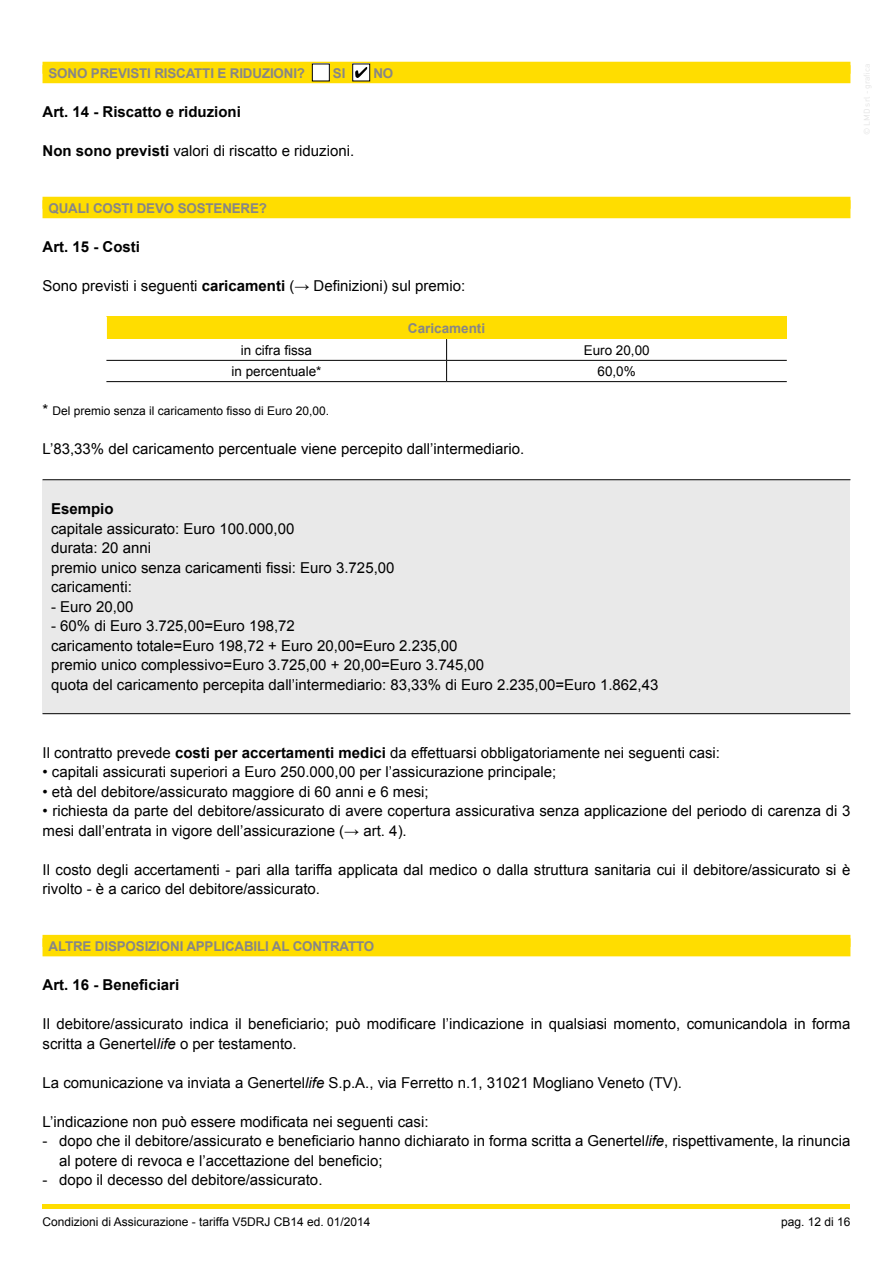
<style>
.page{position:relative;width:893px;height:1263px;background:#fff}
.page>*{position:absolute;margin:0;border:0;box-sizing:border-box;transform-origin:0 0}
.t1{font:15px/19.5px "Arial";color:#000}
.t2{font:700 15px "Arial";color:#000}
.t3{font:700 13.5px "Arial";letter-spacing:-.01em;color:#878686}
.t4{font:13.5px "Arial";color:#000}
.t5{font:12px "Arial";color:#000}
.s1{font-weight:700}
.s2{font-size:15px}
.s3{font-style:italic}
</style>
<div class="page">
<hr style="left:43px;top:1205px;width:807px;height:4px;background:#fd0">
<div style="left:43px;top:62px;width:807px;height:12px;background:#fd0"></div>
<div style="left:43px;top:65px;width:807px;height:18px;background:#fd0"></div>
<div style="left:43px;top:197px;width:807px;height:12px;background:#fd0"></div>
<div style="left:43px;top:200px;width:807px;height:18px;background:#fd0"></div>
<div style="left:43px;top:935px;width:807px;height:12px;background:#fd0"></div>
<div style="left:43px;top:938px;width:807px;height:18px;background:#fd0"></div>
<div style="left:312px;top:64px;width:17px;height:17px;background:#fff"></div>
<div style="left:312px;top:64px;width:18px;height:17px;border:1px solid #000"></div>
<div style="left:353px;top:64px;width:17px;height:17px;background:#fff"></div>
<div style="left:352px;top:64px;width:18px;height:17px;border:1px solid #000"></div>
<svg style="left:355px;top:67px;width:12px;height:11px"></svg>
<div style="left:106px;top:316px;width:681px;height:23px;background:#fd0"></div>
<hr style="left:106px;top:360px;width:341px;height:1px;background:#000">
<hr style="left:447px;top:360px;width:340px;height:1px;background:#000">
<hr style="left:106px;top:381px;width:341px;height:1px;background:#000">
<hr style="left:447px;top:381px;width:340px;height:1px;background:#000">
<svg style="left:446px;top:339px;width:1px;height:42px"></svg>
<svg style="left:106px;top:316px;width:1px;height:23px"></svg>
<div style="left:43px;top:480px;width:807px;height:234px;background:#e9e9e9"></div>
<hr style="left:43px;top:479px;width:807px;height:1px;background:#000">
<hr style="left:43px;top:713px;width:807px;height:1px;background:#000">
<p class="t3" style="left:49px;top:64px;width:258px">SONO PREVISTI RISCATTI E RIDUZIONI?</p>
<p class="t3" style="left:333px;top:64px;width:14px">SI</p>
<p class="t3" style="left:373px;top:64px;width:21px">NO</p>
<p class="t2" style="left:43px;top:102px;width:200px">Art. 14 - Riscatto e riduzioni</p>
<p class="t1" style="left:43px;top:141px;width:313px"><span class="s1">Non sono previsti</span> valori di riscatto e riduzioni.</p>
<p class="t3" style="left:49px;top:199px;width:220px">QUALI COSTI DEVO SOSTENERE?</p>
<p class="t2" style="left:43px;top:237px;width:99px">Art. 15 - Costi</p>
<p class="t1" style="left:43px;top:276px;width:424px">Sono previsti i seguenti <span class="s1">caricamenti</span> (→ Definizioni) sul premio:</p>
<p class="t3" style="left:408px;top:319px;width:79px">Caricamenti</p>
<p class="t4" style="left:241px;top:341px;width:73px">in cifra fissa</p>
<p class="t4" style="left:584px;top:341px;width:68px">Euro 20,00</p>
<p class="t4" style="left:231px;top:362px;width:92px">in percentuale*</p>
<p class="t4" style="left:598px;top:362px;width:40px">60,0%</p>
<p class="t5" style="left:43px;top:403px;width:288px"><span class="s2">*</span> Del premio senza il caricamento fisso di Euro 20,00.</p>
<p class="t1" style="left:43px;top:439px;width:483px">L’83,33% del caricamento percentuale viene percepito dall’intermediario.</p>
<p class="t2" style="left:51px;top:499px;width:64px">Esempio</p>
<p class="t1" style="left:51px;top:519px;width:345px">capitale assicurato: Euro 100.000,00<br>durata: 20 anni<br>premio unico senza caricamenti fissi: Euro 3.725,00 caricamenti:</p>
<p class="t1" style="left:51px;top:597px;width:84px">- Euro 20,00</p>
<p class="t1" style="left:51px;top:616px;width:609px">- 60% di Euro 3.725,00=Euro 198,72<br>caricamento totale=Euro 198,72 + Euro 20,00=Euro 2.235,00<br>premio unico complessivo=Euro 3.725,00 + 20,00=Euro 3.745,00<br>quota del caricamento percepita dall’intermediario: 83,33% di Euro 2.235,00=Euro 1.862,43</p>
<p class="t1" style="left:43px;top:743px;width:679px">Il contratto prevede <span class="s1">costi per accertamenti medici</span> da effettuarsi obbligatoriamente nei seguenti casi:</p>
<p class="t1" style="left:43px;top:762px;width:515px">• capitali assicurati superiori a Euro 250.000,00 per l’assicurazione principale;</p>
<p class="t1" style="left:43px;top:782px;width:388px">• età del debitore/assicurato maggiore di 60 anni e 6 mesi;</p>
<p class="t1" style="left:43px;top:801px;width:809px">• richiesta da parte del debitore/assicurato di avere copertura assicurativa senza applicazione del periodo di carenza di 3 mesi dall’entrata in vigore dell’assicurazione (→ art. 4).</p>
<p class="t1" style="left:43px;top:860px;width:809px">Il costo degli accertamenti - pari alla tariffa applicata dal medico o dalla struttura sanitaria cui il debitore/assicurato si è rivolto - è a carico del debitore/assicurato.</p>
<p class="t3" style="left:49px;top:937px;width:327px">ALTRE DISPOSIZIONI APPLICABILI AL CONTRATTO</p>
<p class="t2" style="left:43px;top:975px;width:138px">Art. 16 - Beneficiari</p>
<p class="t1" style="left:43px;top:1014px;width:809px">Il debitore/assicurato indica il beneficiario; può modificare l’indicazione in qualsiasi momento, comunicandola in forma scritta a Genertel<span class="s3">life</span> o per testamento.</p>
<p class="t1" style="left:43px;top:1073px;width:641px">La comunicazione va inviata a Genertel<span class="s3">life</span> S.p.A., via Ferretto n.1, 31021 Mogliano Veneto (TV).</p>
<p class="t1" style="left:43px;top:1112px;width:388px">L’indicazione non può essere modificata nei seguenti casi:</p>
<p class="t1" style="left:59px;top:1131px;width:793px;text-indent:-16px">- dopo che il debitore/assicurato e beneficiario hanno dichiarato in forma scritta a Genertel<span class="s3">life</span>, rispettivamente, la rinuncia al potere di revoca e l’accettazione del beneficio;</p>
<p class="t1" style="left:43px;top:1170px;width:281px">- dopo il decesso del debitore/assicurato.</p>
<p class="t5" style="left:43px;top:1214px;width:329px">Condizioni di Assicurazione - tariffa V5DRJ CB14 ed. 01/2014</p>
<p class="t5" style="left:781px;top:1214px;width:71px">pag. 12 di 16</p>
</div>
